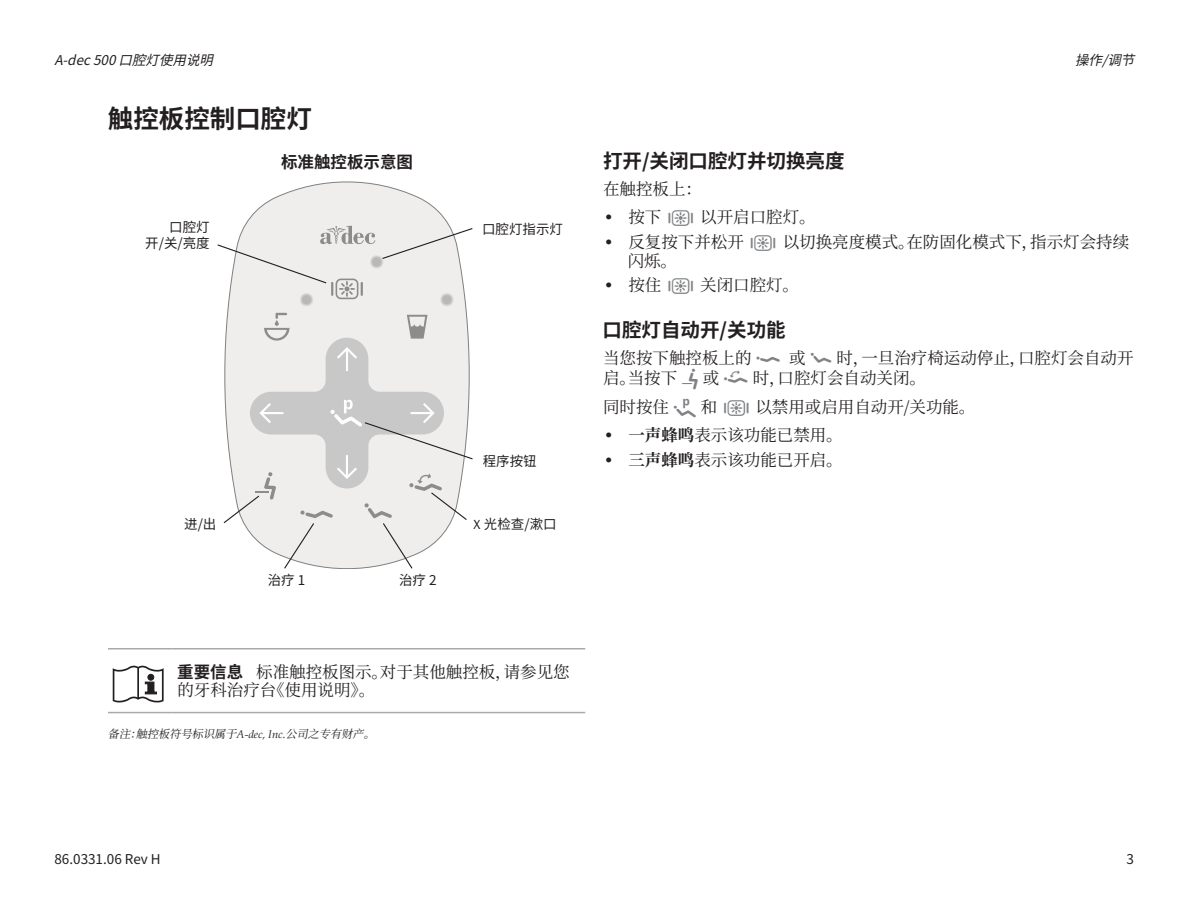
<style>
.page{position:relative;width:1188px;height:918px;background:#fff}
.page>*{position:absolute;margin:0;border:0;box-sizing:border-box;transform-origin:0 0}
.Heading_2{font:700 25.5px "Noto Sans CJ Ksc";color:#231f20}
.Heading_3{font:700 19.5px "Noto Sans CJ Ksc";color:#231f20}
.Body_Text_-_2nd_Colu{font:16.5px/19.2px "Noto Serif CJ Ksc";color:#231f20}
.Warning_text{font:16.5px/18px "Noto Serif CJ Ksc";color:#231f20}
.Table_Text_-_bold{font:700 16.5px "Noto Sans CJ Ksc";color:#231f20}
.Callout{font:13.5px/15.8px "Noto Sans CJ Ksc";color:#231f20;text-align:right}
.t1{font:italic 13.5px "Noto Sans CJ Ksc";color:#231f20}
.Note_-_Italic{font:italic 11.25px "Noto Serif CJ Ksc";color:#231f20}
.s1{font-family:"Book Antiqua"}
.s2{font-family:"Adec Touch Pad";color:#808285}
.s3{font-weight:700}
.s4{font-family:"Franklin Gothic"}
.s5{font-family:"Noto Sans CJ Ksc";font-weight:700}
</style>
<div class="page">
<hr style="left:173px;top:648px;width:412px;height:2px;background:#a8a9ad">
<hr style="left:173px;top:712px;width:412px;height:1px;background:#a8a9ad">
<hr style="left:108px;top:648px;width:65px;height:2px;background:#a8a9ad">
<hr style="left:108px;top:712px;width:65px;height:1px;background:#a8a9ad">
<svg style="left:113px;top:666px;width:51px;height:36px"></svg>
<svg style="left:227px;top:182px;width:240px;height:131px"></svg>
<div style="left:300px;top:293px;width:14px;height:14px;background:#e9e9e9;border-radius:50%"></div>
<div style="left:300px;top:293px;width:13px;height:14px;background:#e2e2e2;border-radius:50%"></div>
<div style="left:301px;top:294px;width:11px;height:12px;background:#d2d2d2;border-radius:50%"></div>
<div style="left:301px;top:295px;width:11px;height:10px;background:#c6c6c6;border-radius:50%"></div>
<div style="left:302px;top:295px;width:10px;height:10px;background:#c9c9c9;border-radius:50%"></div>
<div style="left:302px;top:295px;width:9px;height:10px;background:#c4c4c4;border-radius:50%"></div>
<div style="left:302px;top:296px;width:9px;height:8px;background:#b8b8b8;border-radius:50%"></div>
<div style="left:370px;top:255px;width:14px;height:14px;background:#e5e5e5;border-radius:50%"></div>
<div style="left:370px;top:255px;width:13px;height:14px;background:#e0e0e0;border-radius:50%"></div>
<div style="left:371px;top:256px;width:12px;height:12px;background:#d6d6d6;border-radius:50%"></div>
<div style="left:371px;top:256px;width:11px;height:12px;background:#cacaca;border-radius:50%"></div>
<div style="left:372px;top:257px;width:9px;height:10px;background:#c0c0c0;border-radius:50%"></div>
<div style="left:372px;top:257px;width:9px;height:9px;background:#b8b8b8;border-radius:50%"></div>
<div style="left:440px;top:293px;width:14px;height:14px;background:#e5e5e5;border-radius:50%"></div>
<div style="left:440px;top:293px;width:14px;height:13px;background:#e3e3e3;border-radius:50%"></div>
<div style="left:440px;top:293px;width:13px;height:13px;background:#e2e2e2;border-radius:50%"></div>
<div style="left:441px;top:293px;width:12px;height:13px;background:#dcdcdc;border-radius:50%"></div>
<div style="left:441px;top:294px;width:12px;height:12px;background:#d6d6d6;border-radius:50%"></div>
<div style="left:441px;top:294px;width:12px;height:11px;background:#d0d0d0;border-radius:50%"></div>
<div style="left:441px;top:294px;width:11px;height:11px;background:#cecece;border-radius:50%"></div>
<div style="left:442px;top:294px;width:10px;height:11px;background:#c6c6c6;border-radius:50%"></div>
<div style="left:442px;top:295px;width:10px;height:10px;background:#cecece;border-radius:50%"></div>
<div style="left:442px;top:295px;width:10px;height:9px;background:#c2c2c2;border-radius:50%"></div>
<div style="left:442px;top:295px;width:9px;height:9px;background:#c0c0c0;border-radius:50%"></div>
<div style="left:443px;top:295px;width:8px;height:9px;background:#b9b9b9;border-radius:50%"></div>
<div style="left:443px;top:296px;width:8px;height:8px;background:#bdbdbd;border-radius:50%"></div>
<div style="left:443px;top:296px;width:7px;height:7px;background:#b8b8b8;border-radius:50%"></div>
<svg style="left:381px;top:227px;width:92px;height:33px"></svg>
<svg style="left:217px;top:226px;width:158px;height:73px;background:#e8e7e6"></svg>
<svg style="left:223px;top:313px;width:250px;height:256px;background:#e6e5e4"></svg>
<p class="t1" style="left:54px;top:52px;width:168px">A-dec500口腔灯使用说明</p>
<p class="t1" style="left:1075px;top:52px;width:69px">操作/调节</p>
<p class="Heading_2" style="left:108px;top:105px;width:205px">触控板控制口腔灯</p>
<p class="Heading_3" style="left:603px;top:150px;width:243px">打开/关闭口腔灯并切换亮度</p>
<p class="Body_Text_-_2nd_Colu" style="left:603px;top:180px;width:100px">在触控板上：</p>
<p class="Body_Text_-_2nd_Colu" style="left:604px;top:208px;width:213px"><span class="s1">•</span> 按下 <span class="s2">l</span> 以开启口腔灯。</p>
<p class="Body_Text_-_2nd_Colu" style="left:628px;top:233px;width:503px;text-indent:-24px"><span class="s1">•</span> 反复按下并松开 <span class="s2">l</span> 以切换亮度模式。在防固化模式下，指示灯会持续闪烁。</p>
<p class="Body_Text_-_2nd_Colu" style="left:604px;top:276px;width:197px"><span class="s1">•</span> 按住 <span class="s2">l</span> 关闭口腔灯。</p>
<p class="Heading_3" style="left:603px;top:319px;width:185px">口腔灯自动开/关功能</p>
<p class="Body_Text_-_2nd_Colu" style="left:603px;top:349px;width:532px;line-height:19.8px">当您按下触控板上的 <span class="s2">r</span> 或 <span class="s2">q</span> 时，一旦治疗椅运动停止，口腔灯会自动开启。当按下 <span class="s2">o</span> 或 <span class="s2">s</span> 时，口腔灯会自动关闭。</p>
<p class="Body_Text_-_2nd_Colu" style="left:603px;top:398px;width:374px">同时按住 <span class="s2">p</span> 和 <span class="s2">l</span> 以禁用或启用自动开/关功能。</p>
<p class="Body_Text_-_2nd_Colu" style="left:604px;top:426px;width:241px"><span class="s1">•</span> <span class="s3">一声蜂鸣</span>表示该功能已禁用。</p>
<p class="Body_Text_-_2nd_Colu" style="left:604px;top:450px;width:241px"><span class="s1">•</span> <span class="s3">三声蜂鸣</span>表示该功能已开启。</p>
<p class="Table_Text_-_bold" style="left:281px;top:152px;width:133px">标准触控板示意图</p>
<p class="Callout" style="left:145px;top:219px;width:66px">口腔灯<br>开/关/亮度</p>
<p class="Callout" style="left:482px;top:221px;width:82px">口腔灯指示灯</p>
<p class="Callout" style="left:483px;top:454px;width:55px">程序按钮</p>
<p class="Callout" style="left:184px;top:517px;width:34px">进/出</p>
<p class="Callout" style="left:474px;top:517px;width:85px"><span class="s4">X</span> 光检查/漱口</p>
<p class="Callout" style="left:268px;top:572px;width:39px">治疗 1</p>
<p class="Callout" style="left:399px;top:572px;width:39px">治疗 2</p>
<p class="Warning_text" style="left:177px;top:663px;width:394px"><span class="s5">重要信息</span> 标准触控板图示。对于其他触控板，请参见您的牙科治疗台《使用说明》。</p>
<p class="Note_-_Italic" style="left:108px;top:727px;width:274px">备注：触控板符号标识属于<span class="s1">A - d e c , I n c .</span> 公司之专有财产。</p>
<p class="Callout" style="left:54px;top:851px;width:108px">86.0331.06 Rev H</p>
<p class="Callout" style="left:1127px;top:851px;width:9px">3</p>
</div>
